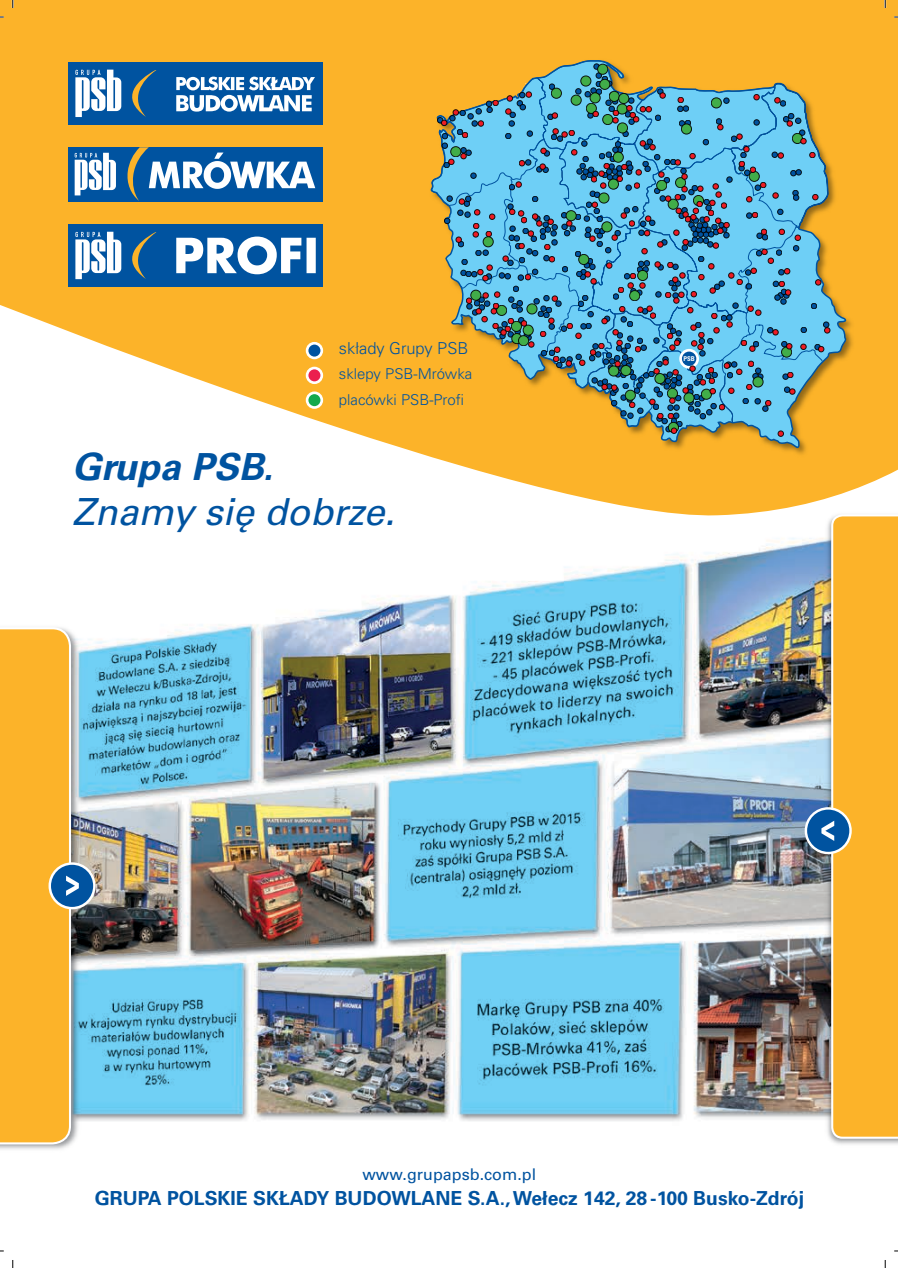
<style>
.page{position:relative;width:898px;height:1268px;background:#fff}
.page>*{position:absolute;margin:0;border:0;box-sizing:border-box;transform-origin:0 0}
.t1{font:italic 37.35px "Univers LT Pro 55";color:#0053a0}
.t2{font:italic 700 37.35px "Univers LT Pro 65";color:#0053a0}
.t3{font:700 19.35px "Univers LT Pro 65";color:#0053a0}
.t4{font:300 16.5px "Univers LT Pro 45";color:#0053a0}
.t5{font:16.2px "Univers LT Pro 55 Roman";color:#0053a0}
.t6{font:300 15px/25.8px "Univers LT Pro 45";color:#0053a0}
.t7{font:700 condensed 6.6px "Univers LT Pro";color:#fff}
</style>
<div class="page">
<img style="left:128px;top:540px;width:647px;height:581px">
<svg style="left:0;top:0;width:897px;height:516px;fill:#fcb329"></svg>
<div style="left:307px;top:343px;width:14px;height:15px;background:#0053a0;border-radius:50%"></div>
<div style="left:305px;top:342px;width:18px;height:17px;border:3px solid #fff;border-radius:50%"></div>
<div style="left:307px;top:393px;width:14px;height:14px;background:#13a94d;border-radius:50%"></div>
<div style="left:305px;top:391px;width:18px;height:18px;border:3px solid #fff;border-radius:50%"></div>
<div style="left:307px;top:368px;width:14px;height:14px;background:#eb1f4e;border-radius:50%"></div>
<div style="left:305px;top:366px;width:18px;height:18px;border:3px solid #fff;border-radius:50%"></div>
<div style="left:68px;top:62px;width:254px;height:63px;background:#0053a0"></div>
<svg style="left:75px;top:70px;width:81px;height:47px"></svg>
<svg style="left:176px;top:77px;width:139px;height:35px"></svg>
<div style="left:68px;top:224px;width:254px;height:63px;background:#0053a0"></div>
<svg style="left:75px;top:232px;width:81px;height:47px"></svg>
<svg style="left:176px;top:236px;width:139px;height:38px"></svg>
<div style="left:68px;top:147px;width:254px;height:54px;background:#0053a0"></div>
<svg style="left:127px;top:147px;width:188px;height:54px"></svg>
<svg style="left:75px;top:153px;width:41px;height:42px"></svg>
<img style="left:775px;top:505px;width:122px;height:640px">
<svg style="left:805px;top:808px;width:45px;height:44px"></svg>
<div style="left:804px;top:807px;width:47px;height:47px;border:2px solid #fff;border-radius:50%"></div>
<svg style="left:821px;top:513px;width:76px;height:626px;background:#e9b041"></svg>
<img style="left:0;top:639px;width:128px;height:511px">
<svg style="left:50px;top:863px;width:44px;height:45px"></svg>
<div style="left:48px;top:862px;width:48px;height:47px;border:2px solid #fff;border-radius:50%"></div>
<svg style="left:0;top:627px;width:79px;height:518px;background:#ecb240"></svg>
<img style="left:381px;top:11px;width:516px;height:494px">
<svg style="left:430px;top:59px;width:417px;height:390px;background:#ecaf34"></svg>
<div style="left:430px;top:77px;width:7px;height:350px;background:#fcb329"></div>
<svg style="left:437px;top:64px;width:392px;height:372px;background:#7daaa8"></svg>
<svg style="left:12px;top:0;width:2px;height:8px"></svg>
<svg style="left:12px;top:1260px;width:2px;height:7px"></svg>
<svg style="left:883px;top:0;width:2px;height:8px"></svg>
<p class="t4" style="left:339px;top:338px;width:131px">składy Grupy PSB</p>
<p class="t6" style="left:339px;top:360px;width:135px">sklepy PSB-Mrówka placówki PSB-Profi</p>
<h1 class="t2" style="left:72px;top:444px;width:203px">Grupa PSB.</h1>
<h1 class="t1" style="left:72px;top:489px;width:324px">Znamy się dobrze.</h1>
<p class="t7" style="left:683px;top:354px;width:13px">PSB</p>
<p class="t5" style="left:362px;top:1163px;width:175px">www.grupapsb.com.pl</p>
<p class="t3" style="left:95px;top:1186px;width:710px">GRUPA POLSKIE SKŁADY BUDOWLANE S.A.,Wełecz 142, 28 -100 Busko-Zdrój</p>
</div>
